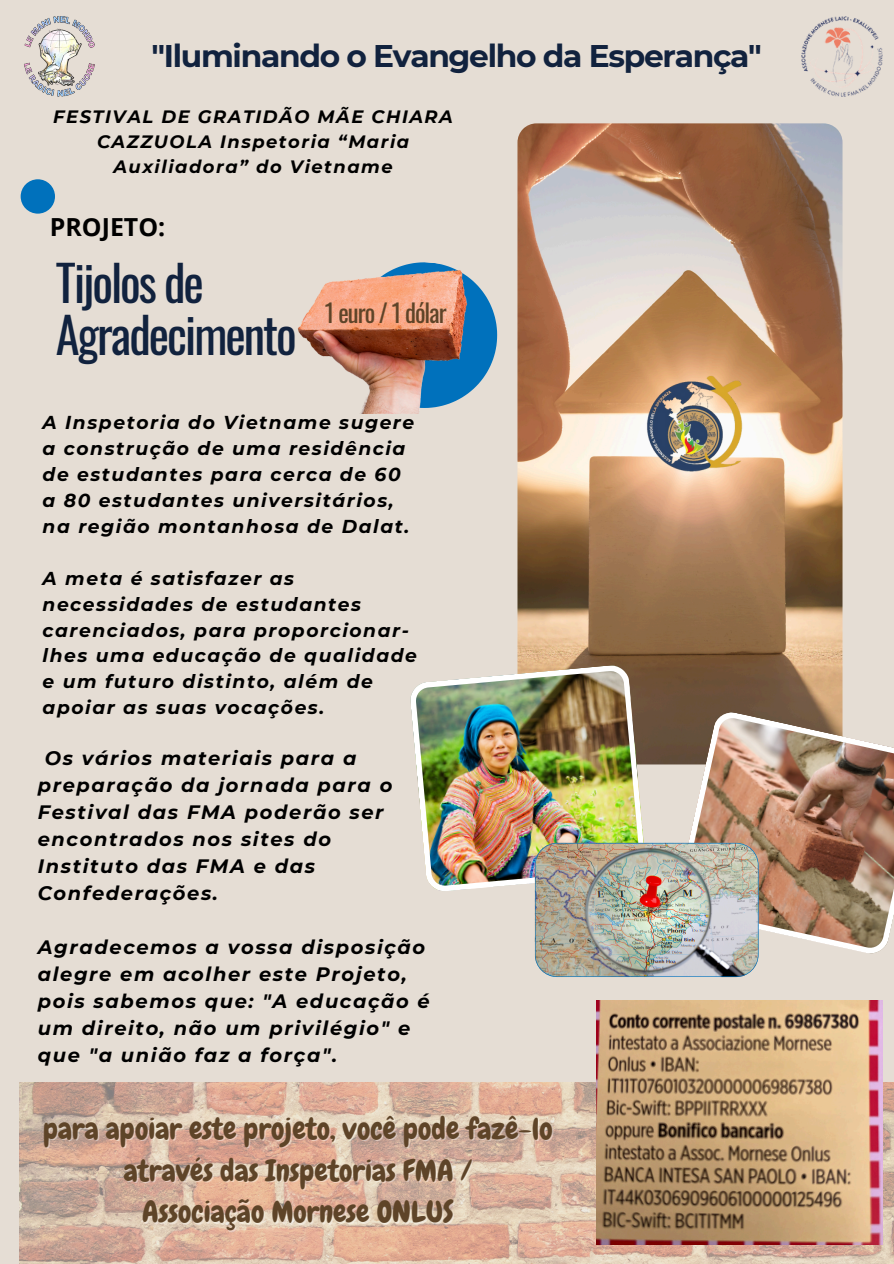
<style>
.page{position:relative;width:894px;height:1264px;background:#fff}
.page>*{position:absolute;margin:0;border:0;box-sizing:border-box;transform-origin:0 0}
.t1{font:48.6px/52.8px "Oswald";letter-spacing:-.04em;color:#11223e}
.t2{font:700 31.2px "Montserrat";letter-spacing:-.04em;color:#11223e}
.t3{font:29.7px "Chewy";color:#5e4428}
.t4{font:700 24.9px "Open Sans";color:#000}
.t5{font:24.75px "Oswald";letter-spacing:-.04em;color:#5e4428}
.t6{font:italic 700 19.35px/27px "Montserrat";letter-spacing:.085em;color:#000}
.t7{font:italic 700 18.6px/25.8px "Montserrat";letter-spacing:.085em;color:#000}
.t8{font:italic 700 17.85px/24.8px "Montserrat";letter-spacing:.085em;color:#000;text-align:center}
</style>
<div class="page">
<div style="left:0;top:0;width:893px;height:1263px;background:#e5ddd4"></div>
<img style="left:517px;top:123px;width:325px;height:641px">
<img style="left:410px;top:665px;width:235px;height:226px">
<img style="left:675px;top:710px;width:218px;height:245px">
<img style="left:20px;top:1082px;width:873px;height:181px">
<div style="left:21px;top:179px;width:34px;height:35px;background:#0071bc;border-radius:50%"></div>
<img style="left:24px;top:16px;width:71px;height:81px">
<img style="left:801px;top:16px;width:81px;height:80px">
<img style="left:636px;top:372px;width:112px;height:102px">
<img style="left:596px;top:1000px;width:285px;height:244px">
<img style="left:298px;top:262px;width:200px;height:151px">
<img style="left:534px;top:842px;width:224px;height:135px">
<p class="t2" style="left:151px;top:37px;width:612px">"Iluminando o Evangelho da Esperança"</p>
<p class="t8" style="left:53px;top:105px;width:401px">FESTIVAL DE GRATIDÃO MÃE CHIARA<br>CAZZUOLA Inspetoria “Maria<br>Auxiliadora” do Vietname</p>
<p class="t4" style="left:50px;top:210px;width:117px">PROJETO:</p>
<p class="t1" style="left:56px;top:254px;width:242px">Tijolos de<br>Agradecimento</p>
<p class="t5" style="left:325px;top:294px;width:123px">1 euro / 1 dólar</p>
<h4 class="t7" style="left:43px;top:410px;width:373px">A Inspetoria do Vietname sugere a construção de uma residência de estudantes para cerca de 60 a 80 estudantes universitários, na região montanhosa de Dalat.</h4>
<p class="t7" style="left:43px;top:565px;width:376px">A meta é satisfazer as necessidades de estudantes carenciados, para proporcionar&shy;lhes uma educação de qualidade e um futuro distinto, além de apoiar as suas vocações.</p>
<h5 class="t6" style="left:38px;top:744px;width:356px;text-indent:7px">Os vários materiais para a preparação da jornada para o<br>Festival das FMA poderão ser encontrados nos sites do<br>Instituto das FMA e das<br>Confederações.</h5>
<h1 class="t6" style="left:38px;top:933px;width:393px">Agradecemos a vossa disposição alegre em acolher este Projeto, pois sabemos que: "A educação é um direito, não um privilégio" e que "a união faz a força".</h1>
<p class="t3" style="left:43px;top:1110px;width:511px">para apoiar este projeto, você pode fazê-lo</p>
<p class="t3" style="left:124px;top:1151px;width:349px">através das Inspetorias FMA /</p>
<p class="t3" style="left:142px;top:1193px;width:313px">Associação Mornese ONLUS</p>
</div>
